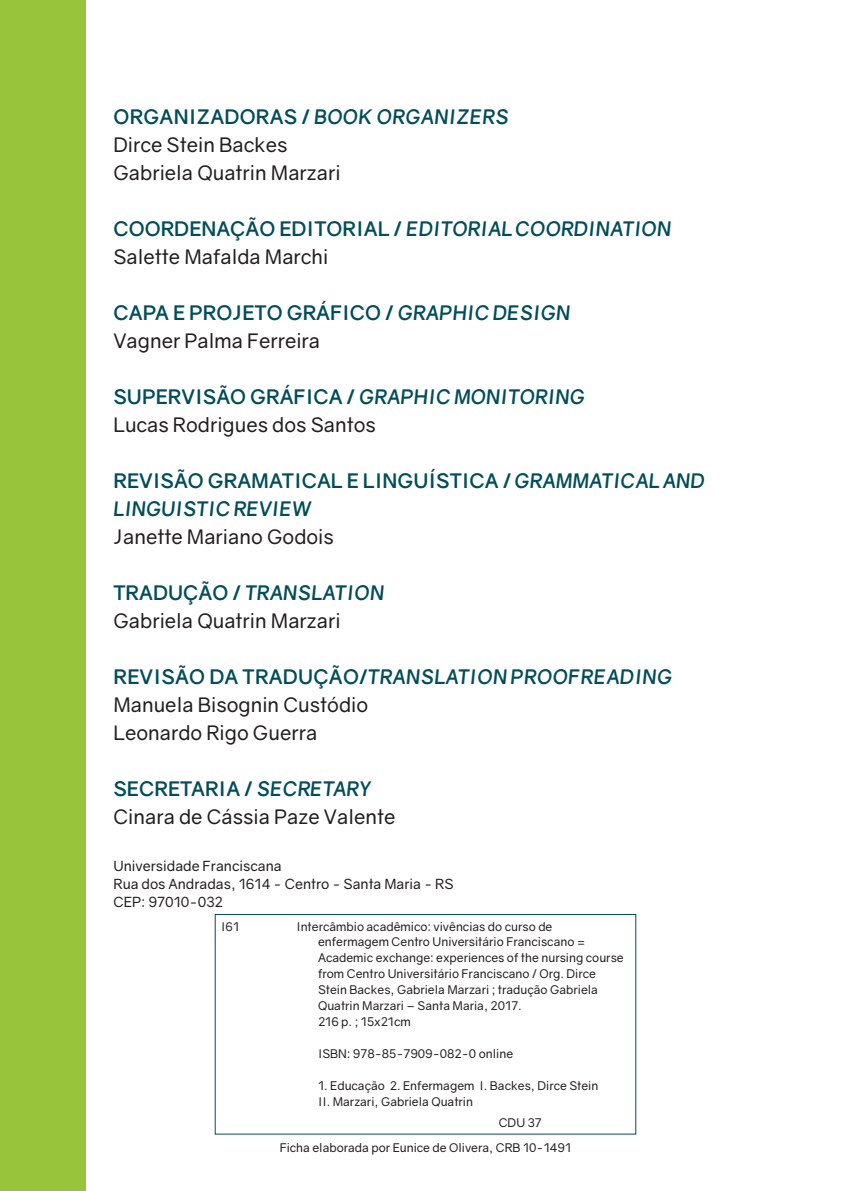
<style>
.page{position:relative;width:851px;height:1191px;background:#fff}
.page>*{position:absolute;margin:0;border:0;box-sizing:border-box;transform-origin:0 0}
.t1{font:20px/28px "Gravity";color:#231f20}
.t2{font:700 20px/28px "Gravity";color:#004e59}
.t3{font:14px/18px "Gravity";color:#231f20}
.t4{font:12px/16px "Gravity";color:#231f20}
.s1{font-weight:700;color:#004e59}
.s2{font-weight:700;font-style:italic;color:#004e59}
.s3{font-style:italic}
.s4{font-weight:400;color:#231f20}
</style>
<div class="page">
<hr style="left:850px;top:0;width:1px;height:56px;background:#004e59">
<div style="left:0;top:0;width:85px;height:1191px;background:#98c43c"></div>
<div style="left:215px;top:914px;width:421px;height:220px;background:#fff;border:1px solid #004e59"></div>
<h1 class="t1" style="left:113px;top:103px;width:397px"><span class="s1">ORGANIZADORAS /</span> <span class="s2">BOOK ORGANIZERS<br></span>Dirce Stein Backes<br>Gabriela Quatrin Marzari</h1>
<h1 class="t2" style="left:113px;top:215px;width:559px">COORDENAÇÃO EDITORIAL / <span class="s3">EDITORIAL COORDINATION<br></span><span class="s4">Salette Mafalda Marchi</span></h1>
<h1 class="t2" style="left:113px;top:299px;width:458px">CAPA E PROJETO GRÁFICO / <span class="s3">GRAPHIC DESIGN<br></span><span class="s4">Vagner Palma Ferreira</span></h1>
<h1 class="t1" style="left:113px;top:383px;width:473px"><span class="s1">SUPERVISÃO GRÁFICA /</span> <span class="s2">GRAPHIC MONITORING<br></span>Lucas Rodrigues dos Santos</h1>
<h1 class="t2" style="left:113px;top:467px;width:593px">REVISÃO GRAMATICAL E LINGUÍSTICA / <span class="s3">GRAMMATICAL AND<br>LINGUISTIC REVIEW</span></h1>
<h1 class="t1" style="left:113px;top:523px;width:222px">Janette Mariano Godois</h1>
<h1 class="t1" style="left:113px;top:579px;width:272px"><span class="s1">TRADUÇÃO /</span> <span class="s2">TRANSLATION<br></span>Gabriela Quatrin Marzari</h1>
<h1 class="t1" style="left:113px;top:663px;width:560px"><span class="s1">REVISÃO DA TRADUÇÃO/</span><span class="s2">TRANSLATION PROOFREADING<br></span>Manuela Bisognin Custódio<br>Leonardo Rigo Guerra</h1>
<h1 class="t1" style="left:113px;top:775px;width:283px"><span class="s1">SECRETARIA /</span> <span class="s2">SECRETARY<br></span>Cinara de Cássia Paze Valente</h1>
<p class="t3" style="left:113px;top:856px;width:341px">Universidade Franciscana<br>Rua dos Andradas, 1614 - Centro - Santa Maria - RS<br>CEP: 97010-032</p>
<p class="t4" style="left:221px;top:918px;width:19px">I61</p>
<p class="t4" style="left:296px;top:918px;width:257px">Intercâmbio acadêmico: vivências do curso de</p>
<p class="t4" style="left:318px;top:933px;width:307px">enfermagem Centro Universitário Franciscano = Academic exchange: experiences of the nursing course from Centro Universitário Franciscano / Org. Dirce Stein Backes, Gabriela Marzari ; tradução Gabriela Quatrin Marzari – Santa Maria, 2017.<br>216 p. ; 15x21cm</p>
<p class="t4" style="left:318px;top:1045px;width:196px">ISBN: 978-85-7909-082-0 online</p>
<p class="t4" style="left:318px;top:1077px;width:282px">1. Educação 2. Enfermagem I. Backes, Dirce Stein<br>II. Marzari, Gabriela Quatrin</p>
<p class="t4" style="left:498px;top:1115px;width:44px">CDU 37</p>
<p class="t4" style="left:280px;top:1139px;width:293px">Ficha elaborada por Eunice de Olivera, CRB 10-1491</p>
</div>
